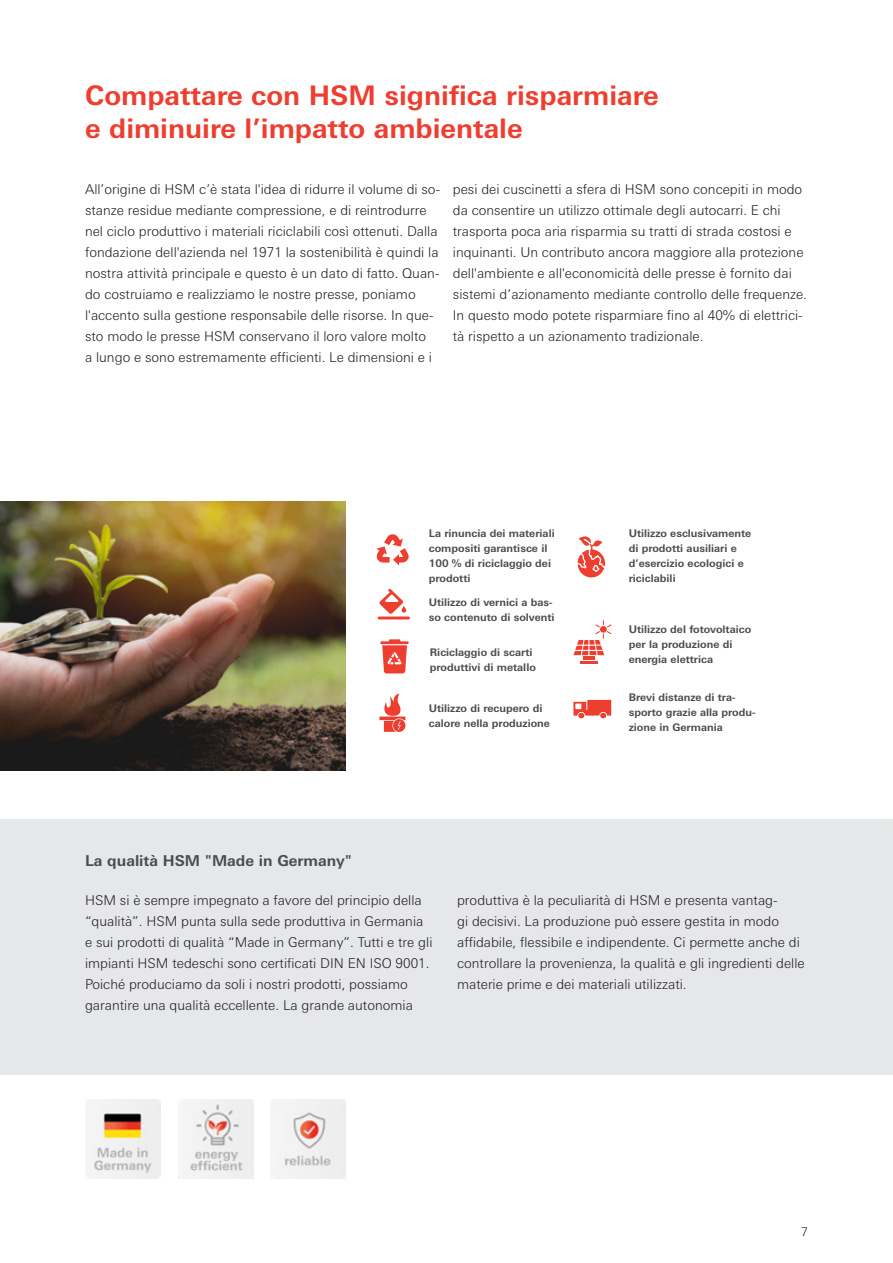
<style>
.page{position:relative;width:893px;height:1263px;background:#fff}
.page>*{position:absolute;margin:0;border:0;box-sizing:border-box;transform-origin:0 0}
.t1{font:700 27px/33px "Univers Next W1 G";color:#ee3e30}
.t2{font:700 15px "Univers Next W1 G";color:#4b4c4d}
.t3{font:300 13.5px/21px "Univers Next W1 G";color:#231f20}
.t4{font:300 12px "Univers Next W1 G";color:#231f20}
.t5{font:700 10.5px/15px "Univers Next W1 G";color:#4b4c4d}
</style>
<div class="page">
<div style="left:0;top:819px;width:893px;height:256px;background:#e6e7e9"></div>
<img style="left:0;top:501px;width:345px;height:270px">
<svg style="left:379px;top:693px;width:26px;height:39px"></svg>
<svg style="left:376px;top:534px;width:33px;height:31px"></svg>
<svg style="left:573px;top:700px;width:38px;height:18px"></svg>
<svg style="left:378px;top:589px;width:32px;height:30px"></svg>
<hr style="left:581px;top:661px;width:17px;height:3px;background:#ee3e30">
<hr style="left:584px;top:656px;width:11px;height:4px;background:#ee3e30">
<svg style="left:573px;top:620px;width:38px;height:35px"></svg>
<svg style="left:577px;top:536px;width:28px;height:42px"></svg>
<svg style="left:380px;top:639px;width:29px;height:34px"></svg>
<img style="left:86px;top:1099px;width:74px;height:79px">
<img style="left:179px;top:1099px;width:75px;height:79px">
<img style="left:270px;top:1099px;width:75px;height:79px">
<h1 class="t1" style="left:85px;top:79px;width:575px">Compattare con HSM significa risparmiare e diminuire l’impatto ambientale</h1>
<p class="t3" style="left:85px;top:178px;width:357px">All’origine di HSM c’è stata l'idea di ridurre il volume di so&shy;stanze residue mediante compressione, e di reintrodurre nel ciclo produttivo i materiali riciclabili così ottenuti. Dalla fondazione dell'azienda nel 1971 la sostenibilità è quindi la nostra attività principale e questo è un dato di fatto. Quan&shy;do costruiamo e realizziamo le nostre presse, poniamo l'accento sulla gestione responsabile delle risorse. In que&shy;sto modo le presse HSM conservano il loro valore molto<br>a lungo e sono estremamente efficienti. Le dimensioni e i</p>
<p class="t3" style="left:453px;top:178px;width:356px">pesi dei cuscinetti a sfera di HSM sono concepiti in modo da consentire un utilizzo ottimale degli autocarri. E chi trasporta poca aria risparmia su tratti di strada costosi e inquinanti. Un contributo ancora maggiore alla protezione dell'ambiente e all'economicità delle presse è fornito dai sistemi d’azionamento mediante controllo delle frequenze.<br>In questo modo potete risparmiare fino al 40% di elettrici&shy;tà rispetto a un azionamento tradizionale.</p>
<p class="t2" style="left:85px;top:852px;width:268px">La qualità HSM "Made in Germany"</p>
<p class="t5" style="left:429px;top:526px;width:127px">La rinuncia dei materiali compositi garantisce il<br>100 % di riciclaggio dei prodotti</p>
<p class="t5" style="left:429px;top:595px;width:127px">Utilizzo di vernici a bas&shy;so contenuto di solventi</p>
<p class="t5" style="left:430px;top:645px;width:107px">Riciclaggio di scarti produttivi di metallo</p>
<p class="t5" style="left:429px;top:701px;width:123px">Utilizzo di recupero di calore nella produzione</p>
<p class="t5" style="left:629px;top:526px;width:124px">Utilizzo esclusivamente di prodotti ausiliari e d’esercizio ecologici e riciclabili</p>
<p class="t5" style="left:629px;top:622px;width:124px">Utilizzo del fotovoltaico per la produzione di energia elettrica</p>
<p class="t5" style="left:629px;top:690px;width:128px">Brevi distanze di tra&shy;sporto grazie alla produ&shy;zione in Germania</p>
<p class="t3" style="left:85px;top:890px;width:349px">HSM si è sempre impegnato a favore del principio della “qualità”. HSM punta sulla sede produttiva in Germania e sui prodotti di qualità “Made in Germany”. Tutti e tre gli impianti HSM tedeschi sono certificati DIN EN ISO 9001.<br>Poiché produciamo da soli i nostri prodotti, possiamo garantire una qualità eccellente. La grande autonomia</p>
<p class="t3" style="left:457px;top:890px;width:349px">produttiva è la peculiarità di HSM e presenta vantag-<br>gi decisivi. La produzione può essere gestita in modo affidabile, flessibile e indipendente. Ci permette anche di controllare la provenienza, la qualità e gli ingredienti delle materie prime e dei materiali utilizzati.</p>
<p class="t4" style="left:801px;top:1224px;width:8px">7</p>
</div>
